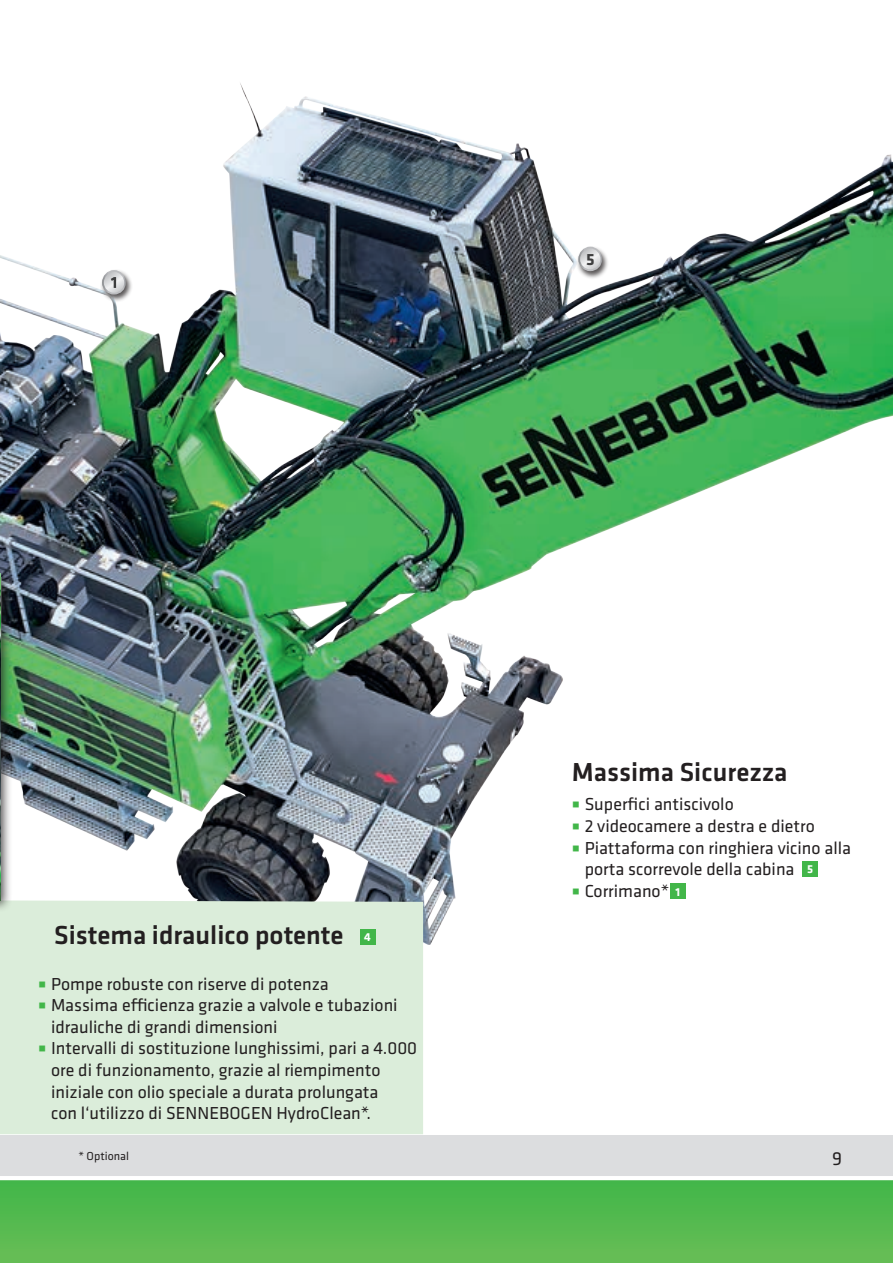
<style>
.page{position:relative;width:893px;height:1263px;background:#fff}
.page>*{position:absolute;margin:0;border:0;box-sizing:border-box;transform-origin:0 0}
.t1{font:500 27px "Klavika Basic";color:#231f20}
.t2{font:19.5px "Klavika Basic";color:#231f20}
.t3{font:18px/21.6px "Klavika Basic";color:#231f20}
.t4{font:700 16.95px "Klavika Basic";color:#3e3e3f}
.t5{font:12px "Klavika Basic";color:#231f20}
.t6{font:700 12px "Klavika Basic";color:#fff}
.s1{font-weight:700;font-size:12px;color:#fff}
</style>
<div class="page">
<svg style="left:0;top:1198px;width:893px;height:65px"></svg>
<img style="left:0;top:83px;width:893px;height:1115px">
<img style="left:0;top:577px;width:423px;height:557px">
<div style="left:0;top:567px;width:12px;height:346px;background:#231f20;opacity:.75"></div>
<img style="left:0;top:574px;width:1px;height:326px">
<div style="left:670px;top:884px;width:15px;height:15px;background:#42b649"></div>
<div style="left:360px;top:929px;width:15px;height:15px;background:#42b649"></div>
<div style="left:99px;top:269px;width:34px;height:34px;background:#231f20;opacity:.75"></div>
<svg style="left:103px;top:271px;width:22px;height:23px"></svg>
<div style="left:102px;top:270px;width:24px;height:25px;border:2px solid #fff;border-radius:50%"></div>
<svg style="left:111px;top:277px;width:5px;height:11px"></svg>
<div style="left:803px;top:861px;width:15px;height:15px;background:#42b649"></div>
<div style="left:576px;top:246px;width:33px;height:33px;background:#231f20;opacity:.75"></div>
<svg style="left:579px;top:248px;width:22px;height:22px"></svg>
<div style="left:578px;top:247px;width:24px;height:24px;border:2px solid #fff;border-radius:50%"></div>
<svg style="left:573px;top:802px;width:6px;height:6px"></svg>
<svg style="left:573px;top:823px;width:6px;height:6px"></svg>
<svg style="left:573px;top:845px;width:6px;height:6px"></svg>
<svg style="left:573px;top:888px;width:6px;height:6px"></svg>
<svg style="left:40px;top:981px;width:5px;height:6px"></svg>
<svg style="left:40px;top:1003px;width:5px;height:5px"></svg>
<svg style="left:40px;top:1046px;width:5px;height:6px"></svg>
<p class="t4" style="left:586px;top:247px;width:10px">5</p>
<h1 class="t1" style="left:572px;top:754px;width:217px">Massima Sicurezza</h1>
<h1 class="t1" style="left:54px;top:917px;width:291px">Sistema idraulico potente</h1>
<p class="t6" style="left:364px;top:928px;width:8px">4</p>
<p class="t3" style="left:51px;top:972px;width:368px">Pompe robuste con riserve di potenza<br>Massima efficienza grazie a valvole e tubazioni idrauliche di grandi dimensioni<br>Intervalli di sostituzione lunghissimi, pari a 4.000 ore di funzionamento, grazie al riempimento iniziale con olio speciale a durata prolungata<br>con l‘utilizzo di SENNEBOGEN HydroClean*.</p>
<p class="t3" style="left:585px;top:793px;width:268px">Superfici antiscivolo<br>2 videocamere a destra e dietro<br>Piattaforma con ringhiera vicino alla porta scorrevole della cabina<br>Corrimano* <span class="s1">1</span></p>
<p class="t6" style="left:807px;top:860px;width:7px">5</p>
<p class="t5" style="left:78px;top:1148px;width:52px">* Optional</p>
<p class="t2" style="left:832px;top:1146px;width:11px">9</p>
</div>
